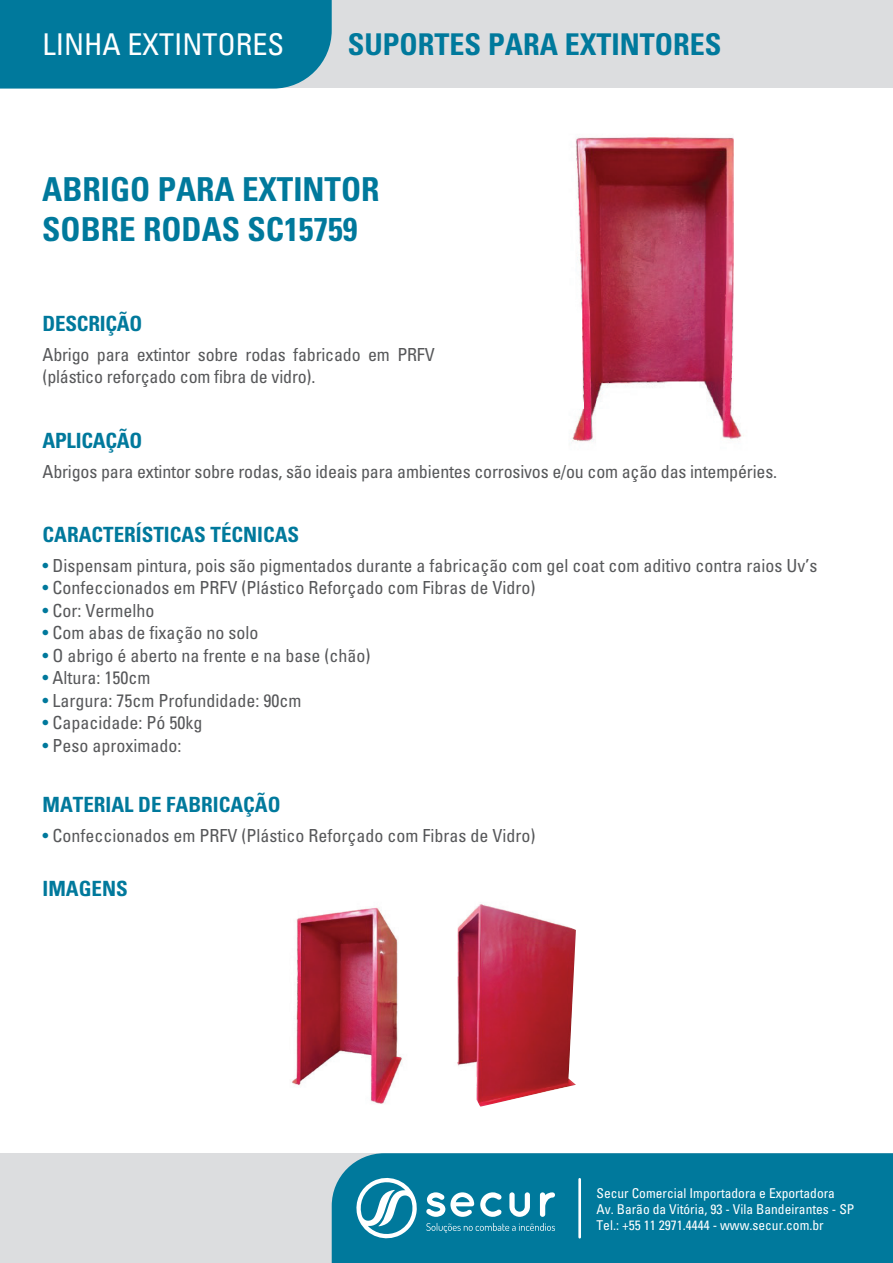
<style>
.page{position:relative;width:893px;height:1263px;background:#fff}
.page>*{position:absolute;margin:0;border:0;box-sizing:border-box;transform-origin:0 0}
.t1{font:700 condensed 33px/39.6px "Univers";color:#00799c}
.t2{font:700 condensed 30px "Univers";color:#00799c}
.t3{font:condensed 30px "Univers";color:#fff}
.t4{font:700 condensed 21px "Univers";color:#00799c}
.t5{font:condensed 18px/22.5px "Univers";color:#57585a}
.t6{font:condensed 13.5px/16.2px "Univers";color:#fff}
.s1{color:#00799c}
</style>
<div class="page">
<img style="left:572px;top:137px;width:170px;height:306px">
<div style="left:0;top:0;width:893px;height:88px;background:#dcdddf"></div>
<div style="left:0;top:1153px;width:893px;height:110px;background:#dcdddf"></div>
<div style="left:0;top:0;width:332px;height:89px;background:#00799c"></div>
<div style="left:332px;top:1153px;width:561px;height:110px;background:#00799c"></div>
<svg style="left:354px;top:1174px;width:63px;height:68px;background:#4ea2ba"></svg>
<svg style="left:426px;top:1192px;width:129px;height:25px;background:#67afc4"></svg>
<svg style="left:426px;top:1223px;width:129px;height:10px"></svg>
<hr style="left:578px;top:1179px;width:3px;height:58px;background:#fff">
<img style="left:290px;top:904px;width:286px;height:203px">
<h2 class="t3" style="left:43px;top:26px;width:243px">LINHA EXTINTORES</h2>
<h2 class="t2" style="left:348px;top:26px;width:375px">SUPORTES PARA EXTINTORES</h2>
<h1 class="t1" style="left:42px;top:169px;width:339px">ABRIGO PARA EXTINTOR<br>SOBRE RODAS SC15759</h1>
<p class="t4" style="left:43px;top:310px;width:101px">DESCRIÇÃO</p>
<p class="t5" style="left:43px;top:342px;width:394px">Abrigo para extintor sobre rodas fabricado em PRFV (plástico reforçado com fibra de vidro).</p>
<p class="t4" style="left:43px;top:428px;width:101px">APLICAÇÃO</p>
<p class="t5" style="left:43px;top:460px;width:736px">Abrigos para extintor sobre rodas, são ideais para ambientes corrosivos e/ou com ação das intempéries.</p>
<p class="t4" style="left:43px;top:521px;width:258px">CARACTERÍSTICAS TÉCNICAS</p>
<p class="t5" style="left:43px;top:554px;width:776px"><span class="s1">•</span> Dispensam pintura, pois são pigmentados durante a fabricação com gel coat com aditivo contra raios Uv’s</p>
<p class="t5" style="left:43px;top:576px;width:494px"><span class="s1">•</span> Confeccionados em PRFV (Plástico Reforçado com Fibras de Vidro)</p>
<p class="t5" style="left:43px;top:599px;width:113px"><span class="s1">•</span> Cor: Vermelho</p>
<p class="t5" style="left:43px;top:621px;width:217px"><span class="s1">•</span> Com abas de fixação no solo</p>
<p class="t5" style="left:43px;top:644px;width:329px"><span class="s1">•</span> O abrigo é aberto na frente e na base (chão)</p>
<p class="t5" style="left:43px;top:666px;width:109px"><span class="s1">•</span> Altura: 150cm</p>
<p class="t5" style="left:43px;top:689px;width:260px"><span class="s1">•</span> Largura: 75cm Profundidade: 90cm</p>
<p class="t5" style="left:43px;top:711px;width:161px"><span class="s1">•</span> Capacidade: Pó 50kg</p>
<p class="t5" style="left:43px;top:734px;width:140px"><span class="s1">•</span> Peso aproximado:</p>
<p class="t4" style="left:43px;top:792px;width:239px">MATERIAL DE FABRICAÇÃO</p>
<p class="t5" style="left:43px;top:824px;width:494px"><span class="s1">•</span> Confeccionados em PRFV (Plástico Reforçado com Fibras de Vidro)</p>
<p class="t4" style="left:43px;top:875px;width:87px">IMAGENS</p>
<p class="t6" style="left:596px;top:1184px;width:259px">Secur Comercial Importadora e Exportadora<br>Av. Barão da Vitória, 93 - Vila Bandeirantes - SP<br>Tel.: +55 11 2971.4444 - www.secur.com.br</p>
</div>
